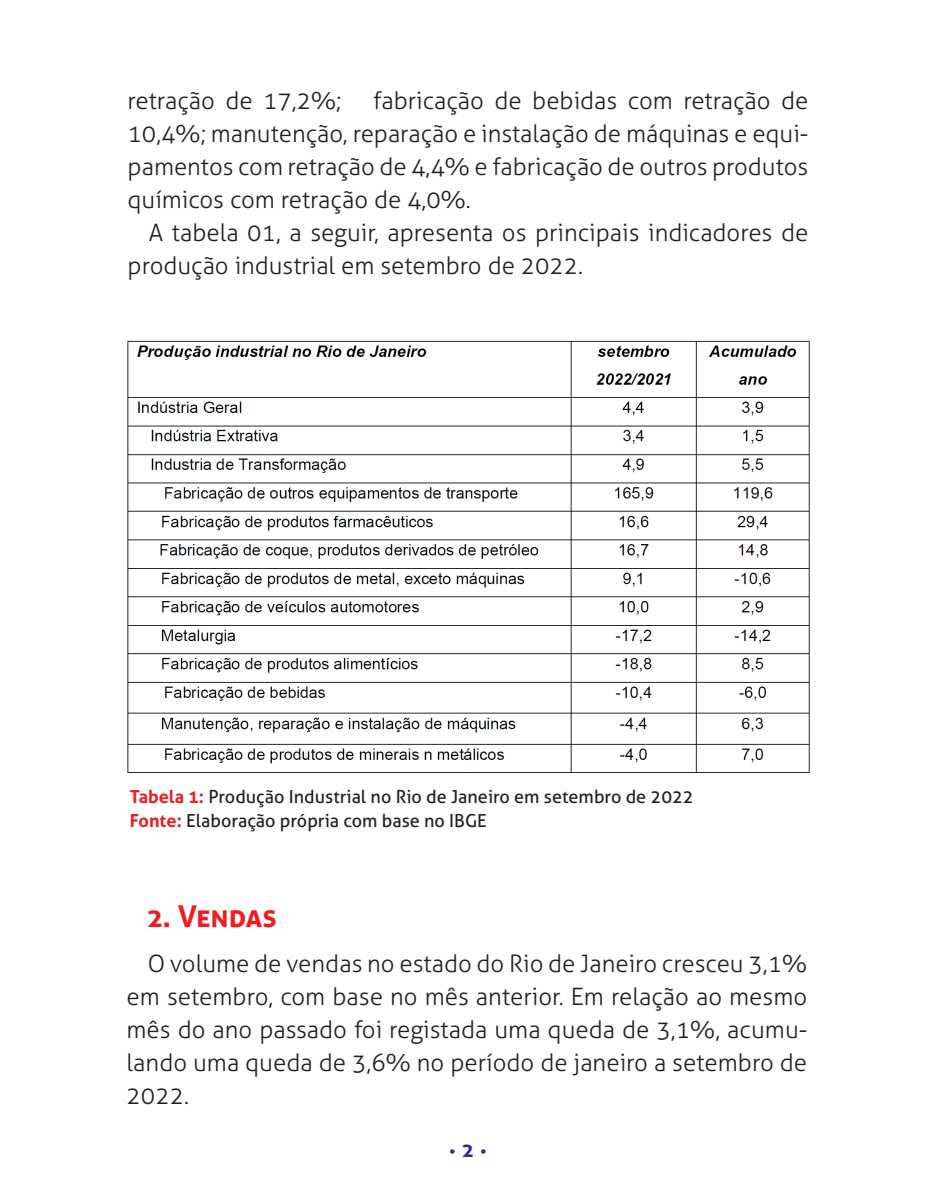
<style>
.page{position:relative;width:936px;height:1191px;background:#fff}
.page>*{position:absolute;margin:0;border:0;box-sizing:border-box;transform-origin:0 0}
.Título{font:700 30px "Aller";color:#ee1d23}
.Texto_Corrido{font:300 24px/33px "Aller";color:#231f20;text-align:justify}
.Figura{font:18px "Aller";color:#231f20}
.Título-2{font:700 15px "Aller";color:#2e3092}
.s1{font-weight:700;color:#ee1d23}
.s2{font-size:22.5px}
</style>
<div class="page">
<img style="left:127px;top:340px;width:683px;height:433px">
<p class="Texto_Corrido" style="left:128px;top:84px;width:682px;text-indent:246px">fabricação de bebidas com retração de 10,4%; manutenção, reparação e instalação de máquinas e equi&shy;pamentos com retração de 4,4% e fabricação de outros produtos químicos com retração de 4,0%.</p>
<p class="Texto_Corrido" style="left:128px;top:216px;width:682px;text-indent:21px">A tabela 01, a seguir, apresenta os principais indicadores de produção industrial em setembro de 2022.</p>
<p class="Texto_Corrido" style="left:128px;top:84px;width:215px">retração de 17,2%;</p>
<p class="Figura" style="left:130px;top:786px;width:565px"><span class="s1">Tabela 1:</span> Produção Industrial no Rio de Janeiro em setembro de 2022</p>
<p class="Figura" style="left:130px;top:810px;width:358px"><span class="s1">Fonte:</span> Elaboração própria com base no IBGE</p>
<p class="Título" style="left:148px;top:897px;width:130px">2. Vendas</p>
<p class="Texto_Corrido" style="left:127px;top:947px;width:682px;text-indent:21px">O volume de vendas no estado do Rio de Janeiro cresceu 3,1% em setembro, com base no mês anterior. Em relação ao mesmo mês do ano passado foi registada uma queda de 3,1%, acumu&shy;lando uma queda de 3,6% no período de janeiro a setembro de 2022.</p>
<p class="Título-2" style="left:449px;top:1142px;width:39px">•<span class="s2">2</span>•</p>
</div>
